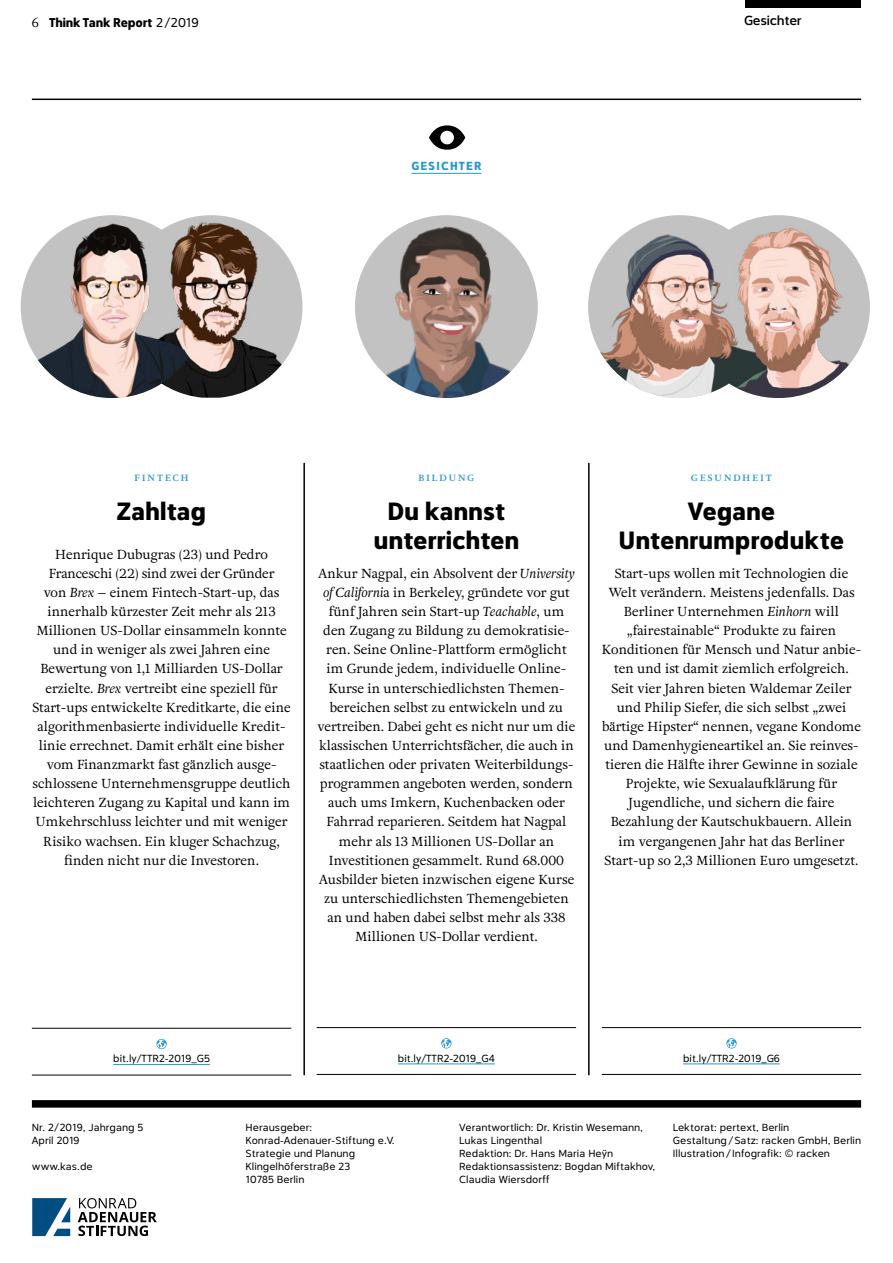
<style>
.page{position:relative;width:893px;height:1263px;background:#fff}
.page>*{position:absolute;margin:0;border:0;box-sizing:border-box;transform-origin:0 0}
.t1{font:900 25.5px/28.7px "Catesque";letter-spacing:-.01em;color:#000;text-align:center}
.t2{font:500 13.35px "Catesque";letter-spacing:-.02em;color:#000}
.t3{font:13.05px/19.2px "Adriane Text";color:#000;text-align:center}
.t4{font:900 13.05px "Catesque";letter-spacing:-.015em;color:#000}
.t5{font:900 12px "Catesque";letter-spacing:.1em;color:#2797d2}
.t6{font:10.5px/13.2px "Catesque";color:#000}
.t7{font:10.5px "Catesque";color:#000001}
.t8{font:700 9px "Adriane Text";letter-spacing:.22em;color:#2797d2}
.s1{font-family:"Adriane Text";font-weight:400}
.s2{font-weight:400}
.s3{font-style:italic}
</style>
<div class="page">
<div style="left:32px;top:1100px;width:829px;height:7px;background:#000"></div>
<hr style="left:411px;top:173px;width:71px;height:1px;background:#2797d2">
<svg style="left:429px;top:125px;width:36px;height:25px"></svg>
<hr style="left:32px;top:99px;width:829px;height:1px;background:#000">
<div style="left:746px;top:0;width:115px;height:8px;background:#000"></div>
<img style="left:355px;top:216px;width:183px;height:182px">
<hr style="left:303px;top:463px;width:2px;height:612px;background:#000">
<hr style="left:588px;top:463px;width:2px;height:612px;background:#000">
<hr style="left:32px;top:1075px;width:259px;height:1px;background:#000">
<hr style="left:32px;top:1028px;width:259px;height:1px;background:#000">
<hr style="left:113px;top:1064px;width:97px;height:1px;background:#2797d2">
<svg style="left:156px;top:1039px;width:11px;height:10px"></svg>
<hr style="left:317px;top:1074px;width:259px;height:1px;background:#000">
<hr style="left:317px;top:1027px;width:259px;height:1px;background:#000">
<hr style="left:398px;top:1063px;width:97px;height:1px;background:#2797d2">
<svg style="left:441px;top:1038px;width:10px;height:10px"></svg>
<hr style="left:602px;top:1074px;width:259px;height:1px;background:#000">
<hr style="left:602px;top:1027px;width:259px;height:1px;background:#000">
<hr style="left:683px;top:1063px;width:97px;height:1px;background:#2797d2">
<svg style="left:726px;top:1038px;width:11px;height:10px"></svg>
<svg style="left:78px;top:1198px;width:79px;height:38px"></svg>
<svg style="left:32px;top:1198px;width:38px;height:38px"></svg>
<img style="left:122px;top:215px;width:180px;height:183px">
<img style="left:21px;top:215px;width:182px;height:183px;border-radius:91px">
<img style="left:588px;top:215px;width:104px;height:183px">
<img style="left:692px;top:215px;width:178px;height:183px">
<p class="t4" style="left:32px;top:15px;width:168px"><span class="s1">6</span> Think Tank Report <span class="s2">2/2019</span></p>
<p class="t5" style="left:411px;top:159px;width:72px">GESICHTER</p>
<p class="t2" style="left:744px;top:12px;width:59px">Gesichter</p>
<p class="t8" style="left:134px;top:471px;width:56px">FINTECH</p>
<h1 class="t1" style="left:117px;top:497px;width:91px">Zahltag</h1>
<p class="t3" style="left:32px;top:544px;width:260px">Henrique Dubugras (23) und Pedro Franceschi (22) sind zwei der Gründer<br>von <span class="s3">Brex</span> – einem Fintech-Start-up, das innerhalb kürzester Zeit mehr als 213<br>Millionen US-Dollar einsammeln konnte und in weniger als zwei Jahren eine Bewertung von 1,1 Milliarden US-Dollar erzielte. <span class="s3">Brex</span> vertreibt eine speziell für Start-ups entwickelte Kreditkarte, die eine algorithmenbasierte individuelle Kredit&shy;linie errechnet. Damit erhält eine bisher vom Finanzmarkt fast gänzlich ausge&shy;schlossene Unternehmensgruppe deutlich leichteren Zugang zu Kapital und kann im Umkehrschluss leichter und mit weniger Risiko wachsen. Ein kluger Schachzug, finden nicht nur die Investoren.</p>
<p class="t8" style="left:419px;top:471px;width:57px">BILDUNG</p>
<h1 class="t1" style="left:374px;top:497px;width:147px">Du kannst unterrichten</h1>
<p class="t3" style="left:318px;top:563px;width:259px">Ankur Nagpal, ein Absolvent der <span class="s3">University of Californi</span>a in Berkeley, gründete vor gut fünf Jahren sein Start-up <span class="s3">Teachable</span>, um den Zugang zu Bildung zu demokratisie&shy;ren. Seine Online-Plattform ermöglicht im Grunde jedem, individuelle Online-Kurse in unterschiedlichsten Themen&shy;bereichen selbst zu entwickeln und zu vertreiben. Dabei geht es nicht nur um die klassischen Unterrichtsfächer, die auch in staatlichen oder privaten Weiterbildungs&shy;programmen angeboten werden, sondern auch ums Imkern, Kuchenbacken oder Fahrrad reparieren. Seitdem hat Nagpal mehr als 13 Millionen US-Dollar an Investitionen gesammelt. Rund 68.000<br>Ausbilder bieten inzwischen eigene Kurse zu unterschiedlichsten Themengebieten an und haben dabei selbst mehr als 338<br>Millionen US-Dollar verdient.</p>
<p class="t8" style="left:691px;top:471px;width:82px">GESUNDHEIT</p>
<h1 class="t1" style="left:619px;top:497px;width:227px">Vegane<br>Untenrumprodukte</h1>
<p class="t3" style="left:602px;top:563px;width:261px">Start-ups wollen mit Technologien die Welt verändern. Meistens jedenfalls. Das Berliner Unternehmen <span class="s3">Einhorn</span> will „fairestainable“ Produkte zu fairen Konditionen für Mensch und Natur anbie&shy;ten und ist damit ziemlich erfolgreich.<br>Seit vier Jahren bieten Waldemar Zeiler und Philip Siefer, die sich selbst „zwei bärtige Hipster“ nennen, vegane Kondome und Damenhygieneartikel an. Sie reinves&shy;tieren die Hälfte ihrer Gewinne in soziale Projekte, wie Sexualaufklärung für Jugendliche, und sichern die faire Bezahlung der Kautschukbauern. Allein im vergangenen Jahr hat das Berliner Start-up so 2,3 Millionen Euro umgesetzt.</p>
<p class="t6" style="left:113px;top:1052px;width:98px">bit.ly/TTR2-2019_G5</p>
<p class="t6" style="left:398px;top:1051px;width:98px">bit.ly/TTR2-2019_G4</p>
<p class="t6" style="left:683px;top:1051px;width:98px">bit.ly/TTR2-2019_G6</p>
<p class="t6" style="left:32px;top:1120px;width:113px">Nr. 2/2019, Jahrgang 5<br>April 2019</p>
<p class="t6" style="left:32px;top:1160px;width:62px">www.kas.de</p>
<p class="t6" style="left:246px;top:1120px;width:150px">Herausgeber:<br>Konrad-Adenauer-Stiftung e.V.<br>Strategie und Planung<br>Klingelhöferstraße 23<br>10785 Berlin</p>
<p class="t6" style="left:459px;top:1120px;width:198px">Verantwortlich: Dr. Kristin Wesemann,<br>Lukas Lingenthal<br>Redaktion: Dr. Hans Maria Heÿn<br>Redaktionsassistenz: Bogdan Miftakhov,<br>Claudia Wiersdorff</p>
<p class="t6" style="left:673px;top:1120px;width:190px">Lektorat: pertext, Berlin<br>Gestaltung/Satz: racken GmbH, Berlin</p>
<p class="t7" style="left:673px;top:1147px;width:158px">Illustration/ Infografik: © racken</p>
</div>
